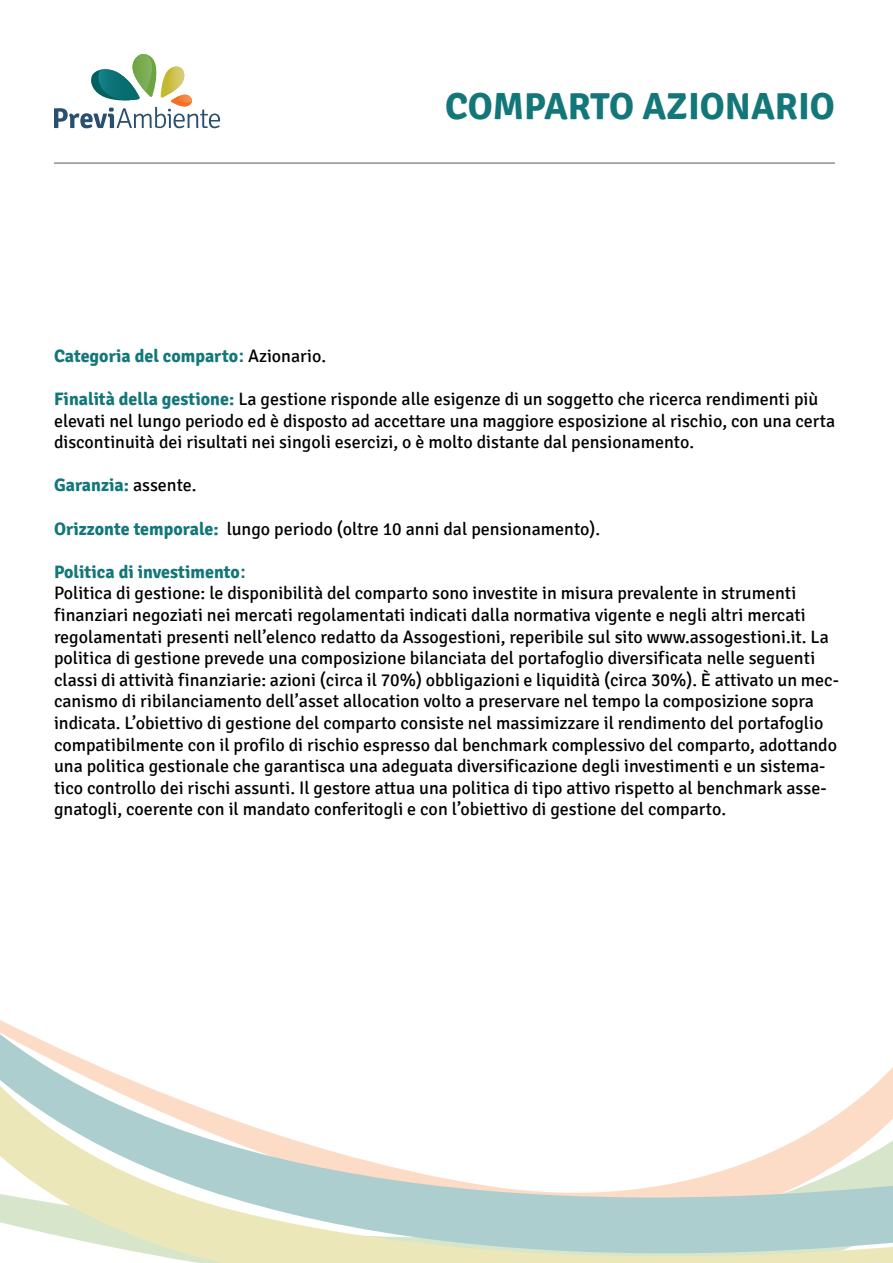
<style>
.page{position:relative;width:893px;height:1263px;background:#fff}
.page>*{position:absolute;margin:0;border:0;box-sizing:border-box;transform-origin:0 0}
.t1{font:300 40.05px "Signika";color:#1d7074}
.t2{font:700 37.5px "Signika";color:#13777a}
.corpo{font:18px/21.6px "Signika";color:#000}
.corpo-2{font:700 18px "Signika";color:#13777a}
.s1{font-family:"Helvetica"}
.s2{font-weight:400;color:#000}
.s3{font-weight:700;color:#13777a}
</style>
<div class="page">
<svg style="left:54px;top:54px;width:166px;height:74px"></svg>
<hr style="left:54px;top:162px;width:781px;height:2px;background:#231f20">
<svg style="left:144px;top:1253px;width:749px;height:10px;background:#e9e7bd"></svg>
<svg style="left:0;top:1020px;width:893px;height:233px"></svg>
<p class="t2" style="left:445px;top:83px;width:391px">COMPARTO AZIONARIO</p>
<p class="t1" style="left:542px;top:80px;width:295px">Rendimenti lordi</p>
<p class="corpo-2" style="left:54px;top:345px;width:274px">Categoria del comparto<span class="s1">:</span> <span class="s2">Azionario.</span></p>
<p class="corpo" style="left:54px;top:388px;width:783px"><span class="s3">Finalità della gestione:</span> La gestione risponde alle esigenze di un soggetto che ricerca rendimenti più elevati nel lungo periodo ed è disposto ad accettare una maggiore esposizione al rischio, con una certa discontinuità dei risultati nei singoli esercizi, o è molto distante dal pensionamento.</p>
<p class="corpo-2" style="left:54px;top:474px;width:144px">Garanzia: <span class="s2">assente.</span></p>
<p class="corpo" style="left:54px;top:518px;width:548px"><span class="s3">Orizzonte temporale:</span> lungo periodo (oltre 10 anni dal pensionamento).</p>
<p class="corpo-2" style="left:54px;top:561px;width:193px">Politica di investimento<span class="s1">:</span></p>
<p class="corpo" style="left:54px;top:583px;width:786px">Politica di gestione: le disponibilità del comparto sono investite in misura prevalente in strumenti finanziari negoziati nei mercati regolamentati indicati dalla normativa vigente e negli altri mercati regolamentati presenti nell’elenco redatto da Assogestioni, reperibile sul sito www.assogestioni.it. La politica di gestione prevede una composizione bilanciata del portafoglio diversificata nelle seguenti classi di attività finanziarie: azioni (circa il 70%) obbligazioni e liquidità (circa 30%). È attivato un mec&shy;canismo di ribilanciamento dell’asset allocation volto a preservare nel tempo la composizione sopra indicata. L’obiettivo di gestione del comparto consiste nel massimizzare il rendimento del portafoglio compatibilmente con il profilo di rischio espresso dal benchmark complessivo del comparto, adottando una politica gestionale che garantisca una adeguata diversificazione degli investimenti e un sistema&shy;tico controllo dei rischi assunti. Il gestore attua una politica di tipo attivo rispetto al benchmark asse&shy;gnatogli, coerente con il mandato conferitogli e con l’obiettivo di gestione del comparto.</p>
</div>
